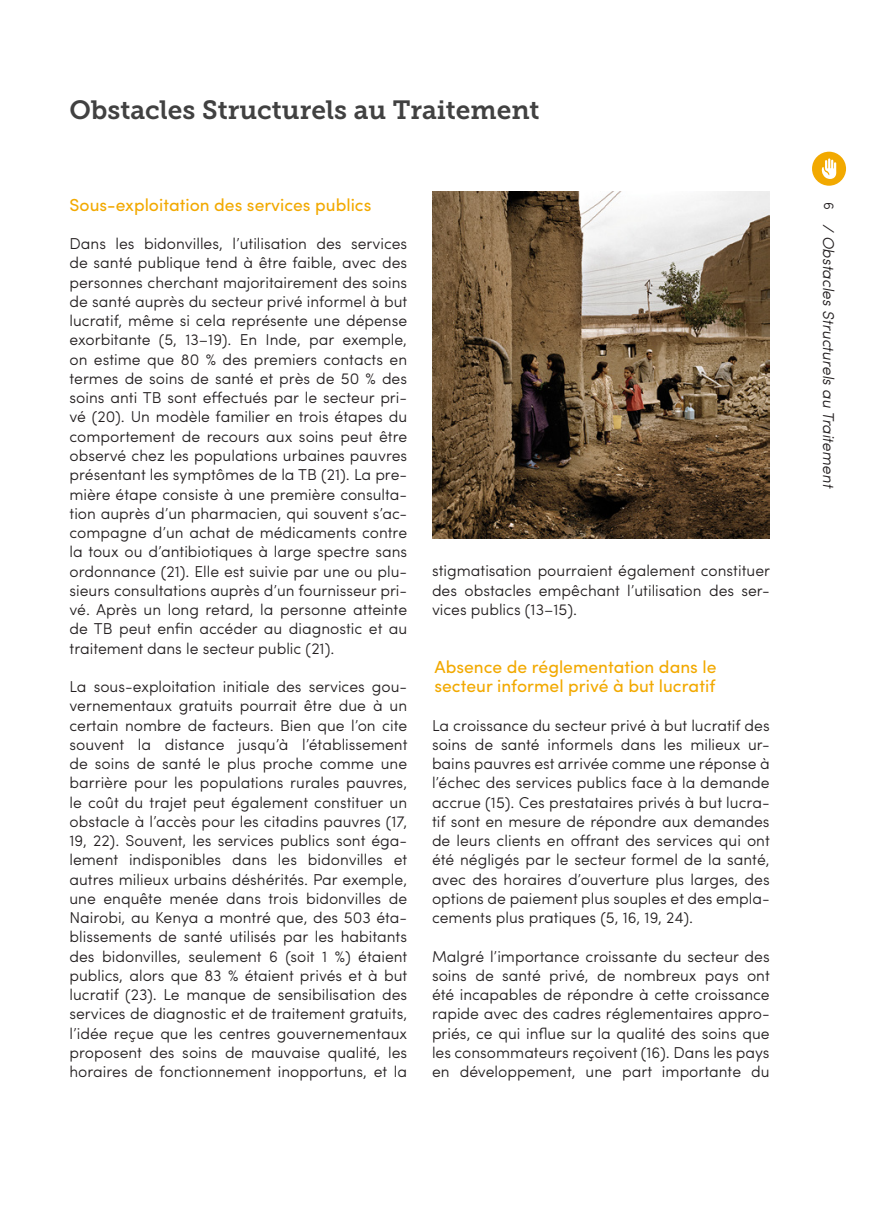
<style>
.page{position:relative;width:869px;height:1221px;background:#fff}
.page>*{position:absolute;margin:0;border:0;box-sizing:border-box;transform-origin:0 0}
.t1{font:26.25px "Museo Slab 700";color:#414141}
.t2{font:17.5px/19.2px "Sofia Pro";color:#f2a900}
.t3{font:300 15.75px/19.2px "Sofia Pro";color:#231f20;text-align:justify}
.t4{font:italic 300 15.75px "Sofia Pro";color:#231f20}
.s1{font-style:normal;font-size:14px}
</style>
<div class="page">
<svg style="left:811px;top:151px;width:34px;height:35px"></svg>
<svg style="left:821px;top:158px;width:14px;height:21px"></svg>
<img style="left:432px;top:191px;width:337px;height:347px">
<h1 class="t1" style="left:69px;top:95px;width:471px">Obstacles Structurels au Traitement</h1>
<p class="t2" style="left:69px;top:194px;width:303px">Sous-exploitation des services publics</p>
<p class="t3" style="left:69px;top:233px;width:339px">Dans les bidonvilles, l’utilisation des services de santé publique tend à être faible, avec des personnes cherchant majoritairement des soins de santé auprès du secteur privé informel à but lucratif, même si cela représente une dépense exorbitante (5, 13–19). En Inde, par exemple, on estime que 80 % des premiers contacts en termes de soins de santé et près de 50 % des soins anti TB sont effectués par le secteur pri&shy;vé (20). Un modèle familier en trois étapes du comportement de recours aux soins peut être observé chez les populations urbaines pauvres présentant les symptômes de la TB (21). La pre&shy;mière étape consiste à une première consulta&shy;tion auprès d’un pharmacien, qui souvent s’ac&shy;compagne d’un achat de médicaments contre la toux ou d’antibiotiques à large spectre sans ordonnance (21). Elle est suivie par une ou plu&shy;sieurs consultations auprès d’un fournisseur pri&shy;vé. Après un long retard, la personne atteinte de TB peut enfin accéder au diagnostic et au traitement dans le secteur public (21).</p>
<p class="t3" style="left:69px;top:676px;width:339px">La sous-exploitation initiale des services gou&shy;vernementaux gratuits pourrait être due à un certain nombre de facteurs. Bien que l’on cite souvent la distance jusqu’à l’établissement de soins de santé le plus proche comme une barrière pour les populations rurales pauvres, le coût du trajet peut également constituer un obstacle à l’accès pour les citadins pauvres (17, 19, 22). Souvent, les services publics sont éga&shy;lement indisponibles dans les bidonvilles et autres milieux urbains déshérités. Par exemple, une enquête menée dans trois bidonvilles de Nairobi, au Kenya a montré que, des 503 éta&shy;blissements de santé utilisés par les habitants des bidonvilles, seulement 6 (soit 1 %) étaient publics, alors que 83 % étaient privés et à but lucratif (23). Le manque de sensibilisation des services de diagnostic et de traitement gratuits, l’idée reçue que les centres gouvernementaux proposent des soins de mauvaise qualité, les horaires de fonctionnement inopportuns, et la</p>
<p class="t3" style="left:432px;top:560px;width:339px">stigmatisation pourraient également constituer des obstacles empêchant l’utilisation des ser&shy;vices publics (13–15).</p>
<p class="t2" style="left:434px;top:656px;width:283px">Absence de réglementation dans le secteur informel privé à but lucratif</p>
<p class="t3" style="left:432px;top:714px;width:339px">La croissance du secteur privé à but lucratif des soins de santé informels dans les milieux ur&shy;bains pauvres est arrivée comme une réponse à l’échec des services publics face à la demande accrue (15). Ces prestataires privés à but lucra&shy;tif sont en mesure de répondre aux demandes de leurs clients en offrant des services qui ont été négligés par le secteur formel de la santé, avec des horaires d’ouverture plus larges, des options de paiement plus souples et des empla&shy;cements plus pratiques (5, 16, 19, 24).</p>
<p class="t3" style="left:432px;top:945px;width:339px">Malgré l’importance croissante du secteur des soins de santé privé, de nombreux pays ont été incapables de répondre à cette croissance rapide avec des cadres réglementaires appro&shy;priés, ce qui influe sur la qualité des soins que les consommateurs reçoivent (16). Dans les pays en développement, une part importante du</p>
<p class="t4" style="left:839px;top:202px;width:287px;rotate:90deg"><span class="s1">6</span> / Obstacles Structurels au Traitement</p>
</div>
